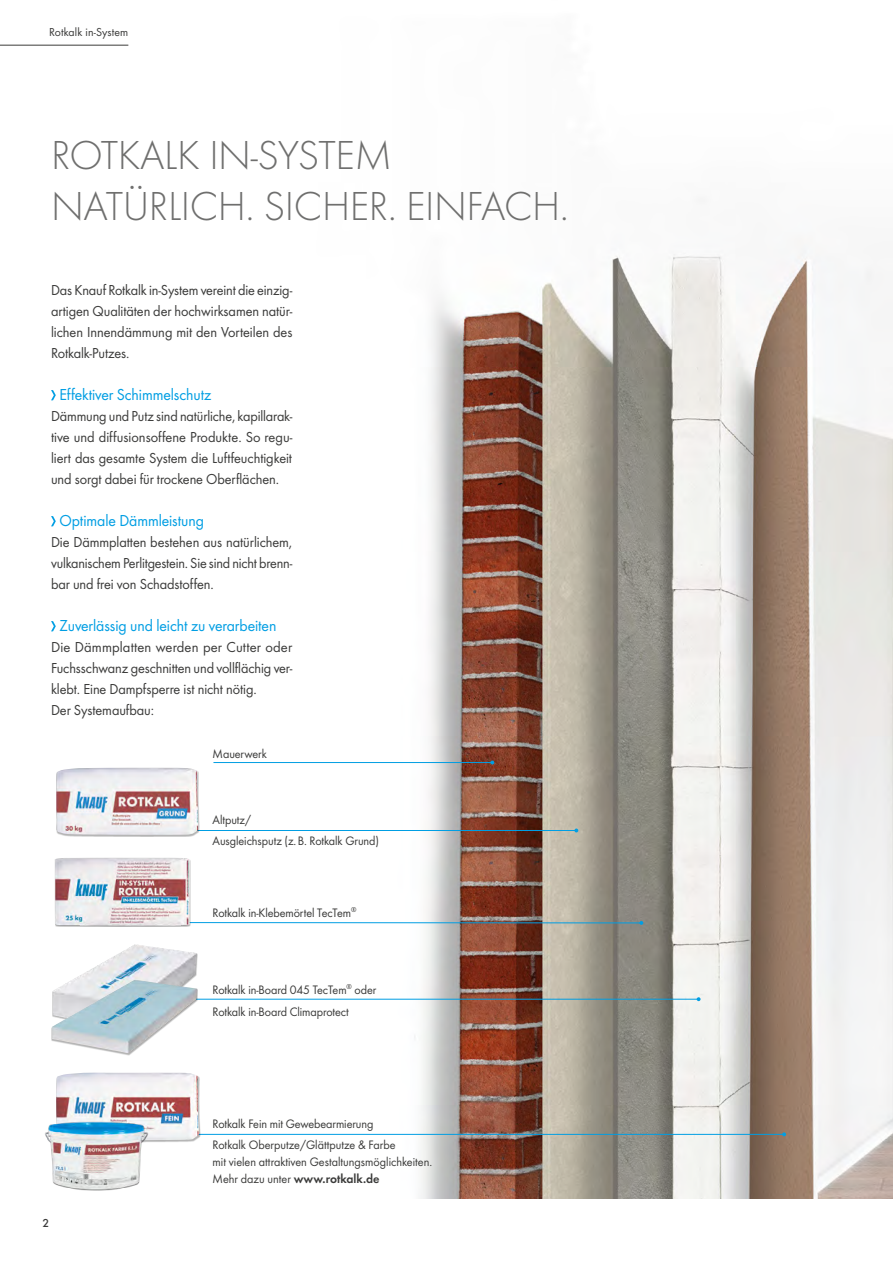
<style>
.page{position:relative;width:893px;height:1263px;background:#fff}
.page>*{position:absolute;margin:0;border:0;box-sizing:border-box;transform-origin:0 0}
.t1{font:300 42px/51px "Futura";letter-spacing:-.01em;color:#6f6f6e}
.t2{font:16.5px "Futura Boo";letter-spacing:-.005em;color:#009ee3}
.t3{font:15px/21px "Futura Boo";letter-spacing:-.005em;color:#3b3b3a;text-align:justify;scale:.96 1}
.t4{font:15px/21px "Futura Boo";letter-spacing:-.005em;color:#3b3b3a;text-align:justify}
.t5{font:12.75px/21px "Futura Boo";letter-spacing:-.005em;color:#3b3b3a}
.t6{font:12.75px "Futura Dem";color:#3b3b3a}
.t7{font:12px "Futura Boo";letter-spacing:.01em;color:#3b3b3a}
.t8{font:500 12px "Futura";color:#3b3b3a}
.s1{font-family:"Futura Boo"}
</style>
<div class="page">
<img style="left:0;top:44px;width:893px;height:1154px">
<img style="left:53px;top:944px;width:144px;height:36px">
<svg style="left:51px;top:390px;width:5px;height:10px"></svg>
<svg style="left:51px;top:516px;width:5px;height:10px"></svg>
<svg style="left:51px;top:621px;width:5px;height:10px"></svg>
<hr style="left:213px;top:762px;width:279px;height:1px;background:#009ee3">
<svg style="left:490px;top:760px;width:4px;height:4px"></svg>
<hr style="left:182px;top:830px;width:394px;height:1px;background:#009ee3">
<svg style="left:574px;top:828px;width:4px;height:4px"></svg>
<hr style="left:52px;top:1134px;width:732px;height:1px;background:#009ee3">
<svg style="left:782px;top:1132px;width:4px;height:4px"></svg>
<img style="left:56px;top:1073px;width:143px;height:67px">
<div style="left:56px;top:768px;width:144px;height:69px;background:#000;opacity:.3"></div>
<img style="left:56px;top:768px;width:142px;height:67px">
<img style="left:42px;top:1117px;width:109px;height:76px">
<hr style="left:165px;top:999px;width:534px;height:1px;background:#009ee3">
<svg style="left:697px;top:997px;width:4px;height:4px"></svg>
<hr style="left:95px;top:922px;width:546px;height:1px;background:#009ee3">
<svg style="left:639px;top:921px;width:4px;height:4px"></svg>
<div style="left:52px;top:980px;width:146px;height:75px;background:#000;opacity:.3"></div>
<img style="left:52px;top:980px;width:145px;height:73px">
<img style="left:52px;top:856px;width:142px;height:73px">
<hr style="left:0;top:45px;width:128px;height:1px;background:#3b3b3a">
<p class="t7" style="left:49px;top:25px;width:81px">Rotkalk in-System</p>
<h1 class="t1" style="left:51px;top:130px;width:519px">ROTKALK IN-SYSTEM<br>NATÜRLICH. SICHER. EINFACH.</h1>
<p class="t3" style="left:51px;top:280px;width:253px">Das Knauf Rotkalk in-System vereint die einzig&shy;artigen Qualitäten der hochwirksamen natür&shy;lichen Innendämmung mit den Vorteilen des Rotkalk-Putzes.</p>
<p class="t2" style="left:60px;top:385px;width:153px">Effektiver Schimmelschutz</p>
<p class="t3" style="left:51px;top:406px;width:253px">Dämmung und Putz sind natürliche, kapillarak&shy;tive und diffusionsoffene Produkte. So regu&shy;liert das gesamte System die Luftfeuchtigkeit und sorgt dabei für trockene Oberflächen.</p>
<p class="t2" style="left:60px;top:511px;width:146px">Optimale Dämmleistung</p>
<p class="t4" style="left:51px;top:532px;width:243px">Die Dämmplatten bestehen aus natürlichem, vulkanischem Perlitgestein. Sie sind nicht brenn&shy;bar und frei von Schadstoffen.</p>
<p class="t2" style="left:60px;top:616px;width:218px">Zuverlässig und leicht zu verarbeiten</p>
<p class="t4" style="left:51px;top:637px;width:243px;text-align:left">Die Dämmplatten werden per Cutter oder Fuchsschwanz geschnitten und vollflächig ver&shy;klebt. Eine Dampfsperre ist nicht nötig.<br>Der Systemaufbau:</p>
<p class="t5" style="left:213px;top:743px;width:56px">Mauerwerk</p>
<p class="t5" style="left:213px;top:809px;width:168px">Altputz/<br>Ausgleichsputz (z.B. Rotkalk Grund)</p>
<p class="t5" style="left:213px;top:902px;width:145px">Rotkalk in-Klebemörtel TecTem<sup>®</sup></p>
<p class="t5" style="left:213px;top:979px;width:165px">Rotkalk in-Board 045 TecTem<sup>®</sup> oder</p>
<p class="t5" style="left:213px;top:1001px;width:138px">Rotkalk in-Board Climaprotect</p>
<p class="t8" style="left:43px;top:1216px;width:8px">2</p>
<p class="t5" style="left:213px;top:1113px;width:184px">Rotkalk Fein mit Gewebearmierung<br>Rotkalk Oberputze/Glättputze &amp; Farbe</p>
<p class="t5" style="left:213px;top:1151px;width:221px">mit vielen attraktiven Gestaltungsmöglichkeiten.</p>
<p class="t6" style="left:213px;top:1171px;width:168px"><span class="s1">Mehr dazu unter</span> www.rotkalk.de</p>
</div>
